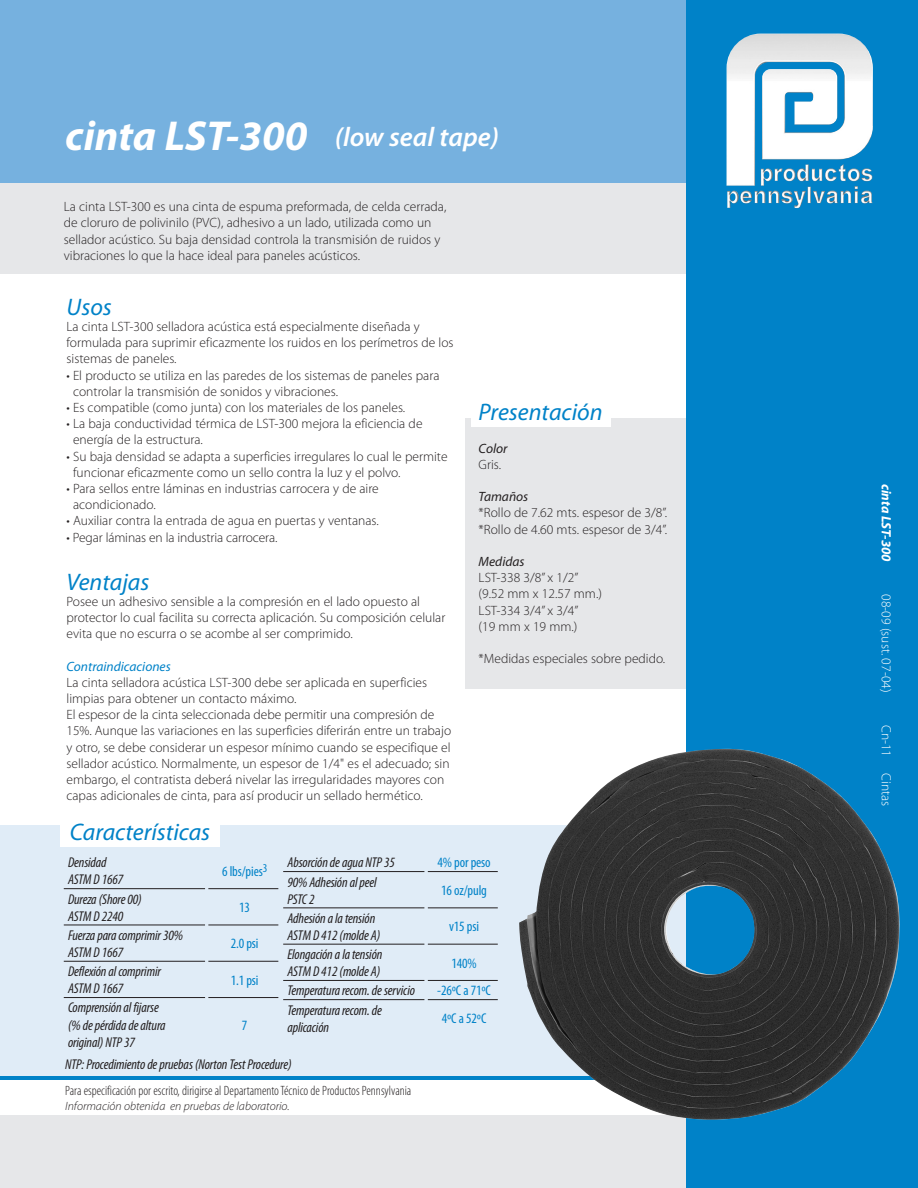
<style>
.page{position:relative;width:918px;height:1188px;background:#fff}
.page>*{position:absolute;margin:0;border:0;box-sizing:border-box;transform-origin:0 0}
.titulo1{font:italic 600 27px "Myriad Pro";color:#fff}
.subtema{font:italic 24px "Myriad Pro";color:#0082c8}
.tabla-frente{font:italic condensed 14.25px/17.1px "Myriad Pro";letter-spacing:-.01em;color:#231f20}
.tabla-frente-2{font:condensed 14.25px "Myriad Pro";letter-spacing:-.01em;color:#0082c8}
.texto{font:300 13.5px/16.2px "Myriad Pro";color:#231f20}
.tabla-frente-3{font:300 condensed 13.5px "Myriad Pro";color:#231f20}
.texto-2{font:300 13.5px "Myriad Pro";color:#fff}
.txt_azul{font:italic 13.5px "Myriad Pro";color:#231f20}
.texto-3{font:italic 13.5px "Myriad Pro";color:#0082c8}
.texto-4{font:italic 700 13.5px "Myriad Pro";color:#fff}
.texto-5{font:italic 300 12px "Myriad Pro";color:#231f20}
.s1{font-weight:700;font-size:42px}
</style>
<div class="page">
<div style="left:0;top:826px;width:918px;height:252px;background:#e0ecf7"></div>
<div style="left:60px;top:819px;width:160px;height:27px;background:#fff"></div>
<hr style="left:0;top:1077px;width:686px;height:3px;background:#0082c8">
<div style="left:465px;top:418px;width:232px;height:271px;background:#e6e7e9"></div>
<div style="left:471px;top:400px;width:140px;height:27px;background:#fff"></div>
<div style="left:0;top:0;width:917px;height:185px;background:#76b1df"></div>
<div style="left:0;top:183px;width:918px;height:91px;background:#e6e7e9"></div>
<div style="left:0;top:1115px;width:917px;height:73px;background:#e6e7e9"></div>
<div style="left:686px;top:0;width:232px;height:1188px;background:#0082c8"></div>
<img style="left:726px;top:34px;width:147px;height:152px">
<hr style="left:64px;top:888px;width:141px;height:1px;background:#231f20">
<hr style="left:208px;top:888px;width:70px;height:1px;background:#231f20">
<hr style="left:64px;top:925px;width:141px;height:1px;background:#231f20">
<hr style="left:208px;top:925px;width:70px;height:1px;background:#231f20">
<hr style="left:64px;top:961px;width:141px;height:1px;background:#231f20">
<hr style="left:208px;top:961px;width:70px;height:1px;background:#231f20">
<hr style="left:64px;top:997px;width:141px;height:1px;background:#231f20">
<hr style="left:208px;top:997px;width:70px;height:1px;background:#231f20">
<hr style="left:283px;top:871px;width:142px;height:1px;background:#231f20">
<hr style="left:428px;top:871px;width:70px;height:1px;background:#231f20">
<hr style="left:283px;top:908px;width:142px;height:1px;background:#231f20">
<hr style="left:428px;top:908px;width:70px;height:1px;background:#231f20">
<hr style="left:283px;top:944px;width:142px;height:1px;background:#231f20">
<hr style="left:428px;top:944px;width:70px;height:1px;background:#231f20">
<hr style="left:283px;top:980px;width:142px;height:1px;background:#231f20">
<hr style="left:428px;top:980px;width:70px;height:1px;background:#231f20">
<hr style="left:283px;top:999px;width:142px;height:1px;background:#231f20">
<hr style="left:428px;top:999px;width:70px;height:1px;background:#231f20">
<img style="left:519px;top:749px;width:381px;height:371px">
<p class="titulo1" style="left:65px;top:119px;width:435px"><span class="s1">cinta LST-300</span> (low seal tape)</p>
<p class="texto" style="left:64px;top:198px;width:384px">La cinta LST-300 es una cinta de espuma preformada, de celda cerrada, de cloruro de polivinilo (PVC), adhesivo a un lado, utilizada como un sellador acústico. Su baja densidad controla la transmisión de ruidos y vibraciones lo que la hace ideal para paneles acústicos.</p>
<p class="subtema" style="left:66px;top:292px;width:47px">Usos</p>
<p class="texto" style="left:66px;top:318px;width:389px">La cinta LST-300 selladora acústica está especialmente diseñada y formulada para suprimir eficazmente los ruidos en los perímetros de los sistemas de paneles.</p>
<p class="texto" style="left:73px;top:367px;width:368px;text-indent:-7px">• El producto se utiliza en las paredes de los sistemas de paneles para controlar la transmisión de sonidos y vibraciones.</p>
<p class="texto" style="left:66px;top:399px;width:340px">• Es compatible (como junta) con los materiales de los paneles.</p>
<p class="texto" style="left:73px;top:415px;width:351px;text-indent:-7px">• La baja conductividad térmica de LST-300 mejora la eficiencia de energía de la estructura.</p>
<p class="texto" style="left:73px;top:448px;width:376px;text-indent:-7px">• Su baja densidad se adapta a superficies irregulares lo cual le permite funcionar eficazmente como un sello contra la luz y el polvo.</p>
<p class="texto" style="left:73px;top:480px;width:307px;text-indent:-7px">• Para sellos entre láminas en industrias carrocera y de aire acondicionado.</p>
<p class="texto" style="left:66px;top:513px;width:314px">• Auxiliar contra la entrada de agua en puertas y ventanas.</p>
<p class="texto" style="left:66px;top:529px;width:212px">• Pegar láminas en la industria carrocera.</p>
<p class="subtema" style="left:66px;top:567px;width:84px">Ventajas</p>
<p class="texto" style="left:66px;top:593px;width:380px">Posee un adhesivo sensible a la compresión en el lado opuesto al protector lo cual facilita su correcta aplicación. Su composición celular evita que no escurra o se acombe al ser comprimido.</p>
<p class="texto-3" style="left:66px;top:658px;width:106px">Contraindicaciones</p>
<p class="texto" style="left:66px;top:674px;width:362px">La cinta selladora acústica LST-300 debe ser aplicada en superficies limpias para obtener un contacto máximo.</p>
<p class="texto" style="left:66px;top:706px;width:386px">El espesor de la cinta seleccionada debe permitir una compresión de 15%. Aunque las variaciones en las superficies diferirán entre un trabajo y otro, se debe considerar un espesor mínimo cuando se especifique el sellador acústico. Normalmente, un espesor de 1/4" es el adecuado; sin embargo, el contratista deberá nivelar las irregularidades mayores con capas adicionales de cinta, para así producir un sellado hermético.</p>
<p class="subtema" style="left:70px;top:817px;width:142px">Características</p>
<p class="subtema" style="left:479px;top:397px;width:125px">Presentación</p>
<p class="txt_azul" style="left:479px;top:440px;width:30px">Color</p>
<p class="texto" style="left:479px;top:456px;width:24px">Gris.</p>
<p class="txt_azul" style="left:479px;top:488px;width:51px">Tamaños</p>
<p class="texto" style="left:479px;top:505px;width:190px">*Rollo de 7.62 mts. espesor de 3/8”.</p>
<p class="texto" style="left:479px;top:521px;width:190px">*Rollo de 4.60 mts. espesor de 3/4”.</p>
<p class="txt_azul" style="left:479px;top:553px;width:47px">Medidas</p>
<p class="texto" style="left:479px;top:570px;width:101px">LST-338 3/8” x 1/2”</p>
<p class="texto" style="left:479px;top:586px;width:125px">(9.52 mm x 12.57 mm.)</p>
<p class="texto" style="left:479px;top:602px;width:101px">LST-334 3/4” x 3/4”</p>
<p class="texto" style="left:479px;top:618px;width:100px">(19 mm x 19 mm.)</p>
<p class="texto" style="left:479px;top:651px;width:188px">*Medidas especiales sobre pedido.</p>
<p class="tabla-frente" style="left:68px;top:854px;width:40px">Densidad</p>
<p class="tabla-frente" style="left:68px;top:871px;width:57px">ASTM D 1667</p>
<p class="tabla-frente" style="left:68px;top:890px;width:75px">Dureza (Shore 00)</p>
<p class="tabla-frente" style="left:68px;top:907px;width:57px">ASTM D 2240</p>
<p class="tabla-frente" style="left:68px;top:926px;width:117px">Fuerza para comprimir 30%</p>
<p class="tabla-frente" style="left:68px;top:944px;width:57px">ASTM D 1667</p>
<p class="tabla-frente" style="left:68px;top:963px;width:94px">Deflexión al comprimir</p>
<p class="tabla-frente" style="left:68px;top:980px;width:57px">ASTM D 1667</p>
<p class="tabla-frente-2" style="left:222px;top:863px;width:47px">6 lbs/pies<sup>3</sup></p>
<p class="tabla-frente-2" style="left:239px;top:899px;width:12px">13</p>
<p class="tabla-frente-2" style="left:231px;top:935px;width:29px">2.0 psi</p>
<p class="tabla-frente-2" style="left:231px;top:971px;width:29px">1.1 psi</p>
<p class="tabla-frente" style="left:68px;top:999px;width:92px">Comprensión al fijarse</p>
<p class="tabla-frente" style="left:68px;top:1016px;width:99px">(% de pérdida de altura original) NTP 37</p>
<p class="tabla-frente-2" style="left:242px;top:1016px;width:7px">7</p>
<p class="tabla-frente" style="left:287px;top:854px;width:109px">Absorción de agua NTP 35</p>
<p class="tabla-frente-2" style="left:437px;top:854px;width:55px">4% por peso</p>
<p class="tabla-frente" style="left:287px;top:873px;width:91px">90% Adhesión al peel</p>
<p class="tabla-frente" style="left:287px;top:890px;width:29px">PSTC 2</p>
<p class="tabla-frente-2" style="left:441px;top:882px;width:47px">16 oz/pulg</p>
<p class="tabla-frente" style="left:287px;top:909px;width:89px">Adhesión a la tensión</p>
<p class="tabla-frente" style="left:287px;top:926px;width:95px">ASTM D 412 (molde A)</p>
<p class="tabla-frente" style="left:287px;top:946px;width:96px">Elongación a la tensión</p>
<p class="tabla-frente" style="left:287px;top:963px;width:95px">ASTM D 412 (molde A)</p>
<p class="tabla-frente-2" style="left:449px;top:918px;width:31px">v15 psi</p>
<p class="tabla-frente-2" style="left:451px;top:954px;width:27px">140%</p>
<p class="tabla-frente" style="left:287px;top:982px;width:129px">Temperatura recom. de servicio</p>
<p class="tabla-frente-2" style="left:437px;top:982px;width:55px">-26ºC a 71ºC</p>
<p class="tabla-frente" style="left:287px;top:1001px;width:96px">Temperatura recom. de aplicación</p>
<p class="tabla-frente-2" style="left:442px;top:1010px;width:46px">4ºC a 52ºC</p>
<p class="tabla-frente" style="left:65px;top:1055px;width:228px">NTP: Procedimiento de pruebas (Norton Test Procedure)</p>
<p class="tabla-frente-3" style="left:65px;top:1082px;width:348px">Para especificación por escrito, dirigirse al Departamento Técnico de Productos Pennsylvania</p>
<p class="texto-5" style="left:65px;top:1099px;width:226px">Información obtenida en pruebas de laboratorio.</p>
<p class="texto-4" style="left:895px;top:484px;width:79px;rotate:90deg">cinta LST-300</p>
<p class="texto-2" style="left:894px;top:594px;width:100px;rotate:90deg">08-09 (sust. 07-04)</p>
<p class="texto-2" style="left:894px;top:725px;width:83px;rotate:90deg">Cn-11 Cintas</p>
</div>
